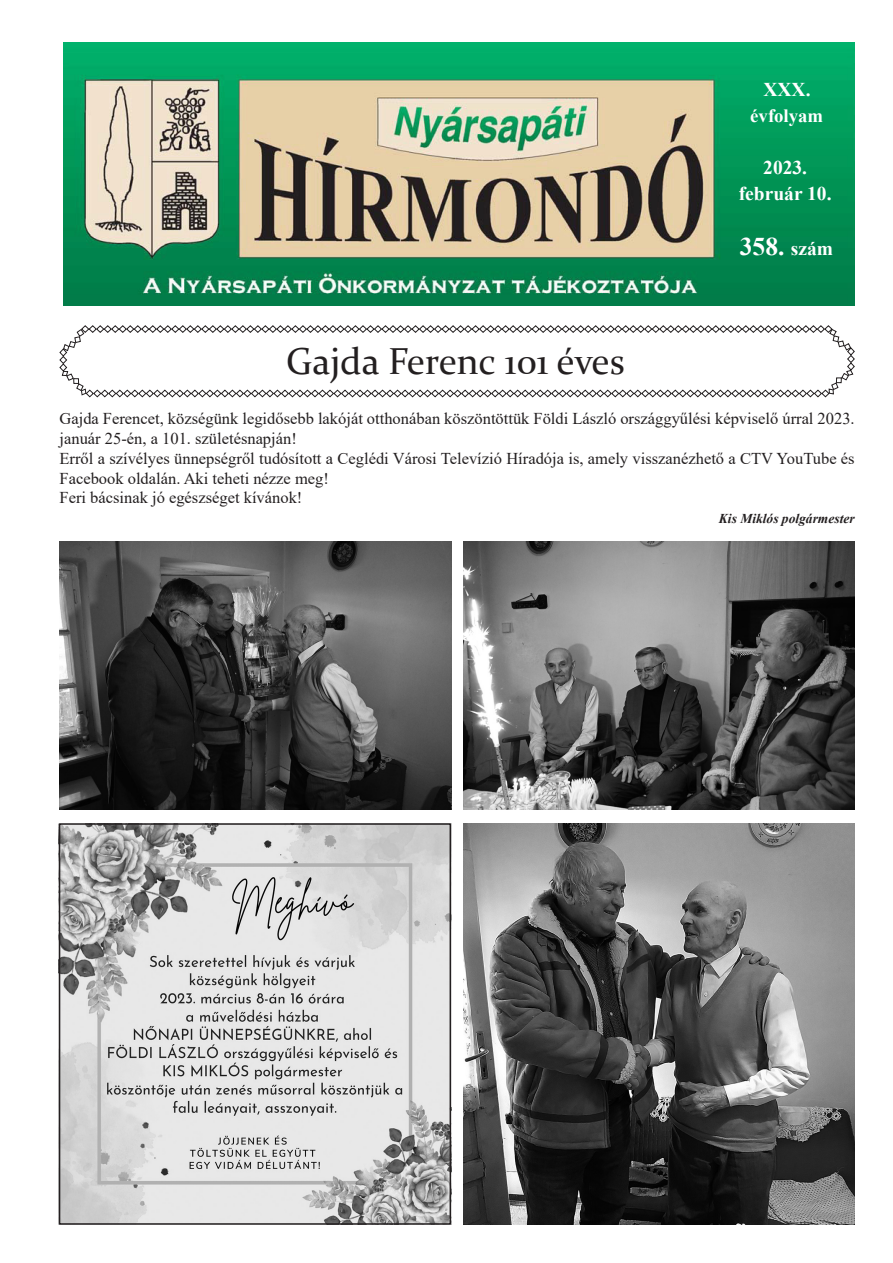
<style>
.page{position:relative;width:893px;height:1263px;background:#fff}
.page>*{position:absolute;margin:0;border:0;box-sizing:border-box;transform-origin:0 0}
.t1{font:37.5px "Constantia";color:#231f20}
.t2{font:700 25.5px "Times New Roman";color:#fff}
.t3{font:700 19.5px "Times New Roman";color:#fff}
.t4{font:700 18.75px "Times New Roman";color:#fff}
.No_Spacing{font:16.5px/19.8px "Times New Roman";color:#231f20}
.No_Spacing-2{font:italic 700 13.5px "Times New Roman";color:#231f20}
.s1{font-size:19.5px}
</style>
<div class="page">
<img style="left:64px;top:42px;width:791px;height:264px">
<svg style="left:59px;top:325px;width:796px;height:73px"></svg>
<img style="left:59px;top:542px;width:392px;height:267px">
<img style="left:463px;top:542px;width:392px;height:267px">
<img style="left:62px;top:826px;width:386px;height:396px">
<div style="left:59px;top:823px;width:392px;height:402px;border:2px solid #231f20"></div>
<img style="left:463px;top:823px;width:392px;height:402px">
<p class="t3" style="left:763px;top:76px;width:49px">XXX.</p>
<p class="t4" style="left:750px;top:102px;width:74px">évfolyam</p>
<p class="t3" style="left:763px;top:154px;width:45px">2023.</p>
<p class="t3" style="left:739px;top:179px;width:94px">február 10.</p>
<p class="t2" style="left:740px;top:228px;width:95px">358. <span class="s1">szám</span></p>
<p class="t1" style="left:286px;top:336px;width:340px">Gajda Ferenc 101 éves</p>
<p class="No_Spacing" style="left:60px;top:408px;width:797px">Gajda Ferencet, községünk legidősebb lakóját otthonában köszöntöttük Földi László országgyűlési képviselő úrral 2023. január 25-én, a 101. születésnapján!</p>
<p class="No_Spacing" style="left:60px;top:448px;width:797px">Erről a szívélyes ünnepségről tudósított a Ceglédi Városi Televízió Híradója is, amely visszanézhető a CTV YouTube és<br>Facebook oldalán. Aki teheti nézze meg!</p>
<p class="No_Spacing" style="left:60px;top:487px;width:244px">Feri bácsinak jó egészséget kívánok!</p>
<p class="No_Spacing-2" style="left:719px;top:509px;width:137px">Kis Miklós polgármester</p>
</div>
